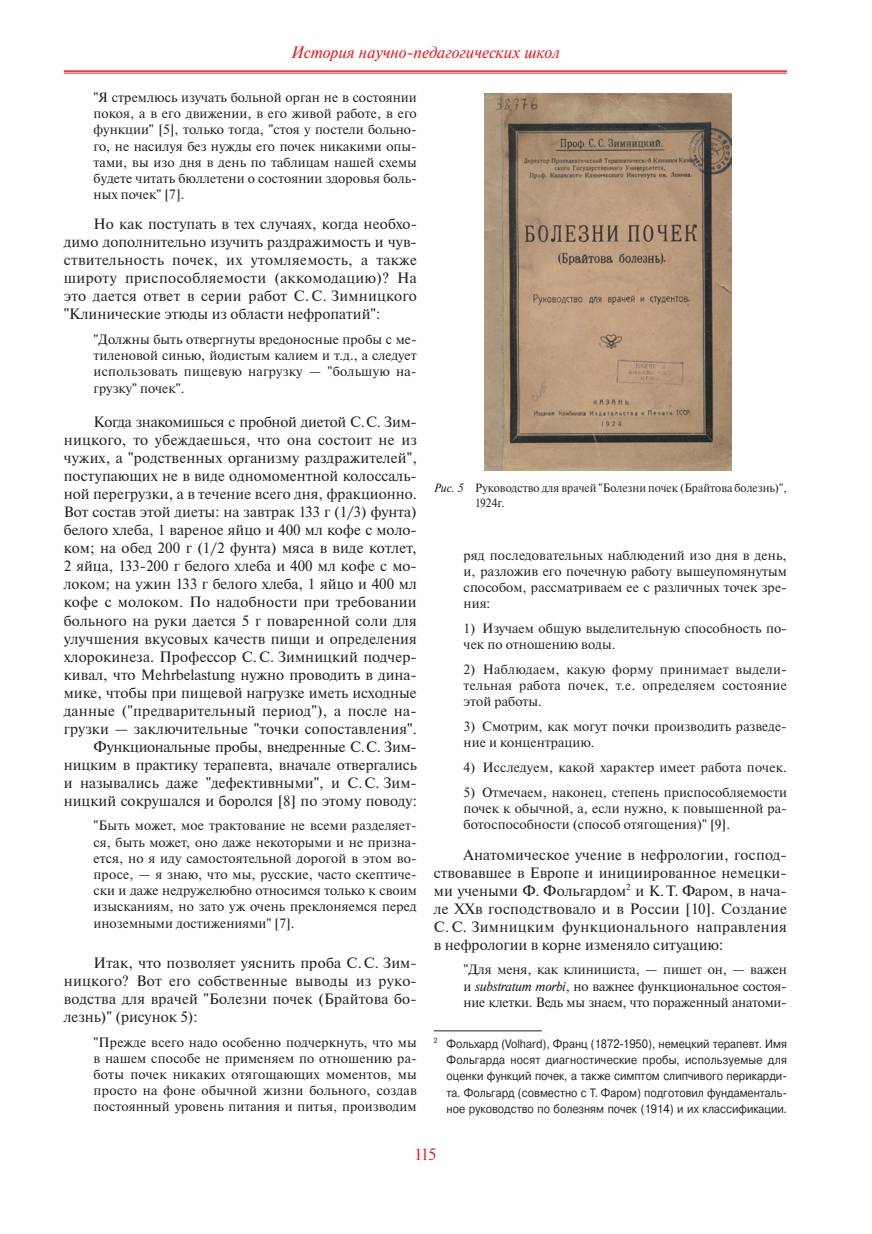
<style>
.page{position:relative;width:872px;height:1234px;background:#fff}
.page>*{position:absolute;margin:0;border:0;box-sizing:border-box;transform-origin:0 0}
.t1{font:italic 16.5px "Newton";color:#ee1d23}
.t2{font:16.5px "Newton";color:#ee1d23}
.t3{font:15px/18px "Newton";color:#231f20;text-align:justify}
.t4{font:15px "Newton";letter-spacing:-.02em;color:#231f20}
.t5{font:13.5px/16.2px "Newton";color:#231f20;text-align:justify}
.t6{font:12.15px/16.2px "Pragmatica";color:#231f20;text-align:justify;scale:.89 1}
.t7{font:12px/15px "Newton";color:#231f20;scale:.95 1}
.s1{font-style:italic}
</style>
<div class="page">
<hr style="left:64px;top:70px;width:723px;height:2px;background:#ee1d23">
<hr style="left:64px;top:73px;width:723px;height:1px;background:#ee1d23">
<hr style="left:434px;top:1030px;width:108px;height:1px;background:#231f20">
<img style="left:485px;top:94px;width:246px;height:376px">
<p class="t1" style="left:291px;top:42px;width:270px">История научно-педагогических школ</p>
<p class="t5" style="left:94px;top:89px;width:325px">"Я стремлюсь изучать больной орган не в состоянии покоя, а в его движении, в его живой работе, в его функции" [5], только тогда, "стоя у постели больно&shy;го, не насилуя без нужды его почек никакими опы&shy;тами, вы изо дня в день по таблицам нашей схемы будете читать бюллетени о состоянии здоровья боль&shy;ных почек" [7].</p>
<p class="t3" style="left:64px;top:215px;width:355px;text-indent:30px">Но как поступать в тех случаях, когда необхо&shy;димо дополнительно изучить раздражимость и чув&shy;ствительность почек, их утомляемость, а также широту приспособляемости (аккомодацию)? На это дается ответ в серии работ С. С. Зимницкого "Клинические этюды из области нефропатий":</p>
<p class="t5" style="left:94px;top:331px;width:325px">"Должны быть отвергнуты вредоносные пробы с ме&shy;тиленовой синью, йодистым калием и т.д., а следует использовать пищевую нагрузку — "большую на&shy;грузку" почек".</p>
<p class="t4" style="left:94px;top:412px;width:320px">Когда знакомишься с пробной диетой С.С. Зим---</p>
<p class="t3" style="left:64px;top:431px;width:354px">ницкого, то убеждаешься, что она состоит не из</p>
<p class="t3" style="left:64px;top:449px;width:355px">чужих, а "родственных организму раздражителей",</p>
<p class="t3" style="left:64px;top:467px;width:354px">поступающих не в виде одномоментной колоссаль-</p>
<p class="t3" style="left:64px;top:485px;width:354px">ной перегрузки, а в течение всего дня, фракционно.</p>
<p class="t3" style="left:64px;top:503px;width:354px">Вот состав этой диеты: на завтрак 133 г (1/3) фунта)</p>
<p class="t3" style="left:64px;top:521px;width:354px">белого хлеба, 1 вареное яйцо и 400 мл кофе с моло-</p>
<p class="t3" style="left:64px;top:539px;width:354px">ком; на обед 200 г (1/2 фунта) мяса в виде котлет,</p>
<p class="t3" style="left:64px;top:557px;width:354px">2 яйца, 133-200 г белого хлеба и 400 мл кофе с мо-</p>
<p class="t3" style="left:64px;top:575px;width:354px">локом; на ужин 133 г белого хлеба, 1 яйцо и 400 мл</p>
<p class="t3" style="left:64px;top:593px;width:354px">кофе с молоком. По надобности при требовании</p>
<p class="t3" style="left:64px;top:611px;width:354px">больного на руки дается 5 г поваренной соли для</p>
<p class="t3" style="left:64px;top:629px;width:354px">улучшения вкусовых качеств пищи и определения</p>
<p class="t3" style="left:64px;top:647px;width:354px">хлорокинеза. Профессор С.С. Зимницкий подчер-</p>
<p class="t3" style="left:64px;top:665px;width:354px">кивал, что Mehrbelastung нужно проводить в дина-</p>
<p class="t3" style="left:64px;top:683px;width:354px">мике, чтобы при пищевой нагрузке иметь исходные</p>
<p class="t3" style="left:64px;top:701px;width:354px">данные ("предварительный период"), а после на-</p>
<p class="t3" style="left:64px;top:719px;width:355px">грузки — заключительные "точки сопоставления".</p>
<p class="t4" style="left:94px;top:736px;width:321px">Функциональные пробы, внедренные С.С. Зим--</p>
<p class="t3" style="left:64px;top:755px;width:355px">ницким в практику терапевта, вначале отвергались</p>
<p class="t3" style="left:64px;top:773px;width:351px">и назывались даже "дефективными", и С.С. Зим--</p>
<p class="t3" style="left:64px;top:791px;width:354px">ницкий сокрушался и боролся [8] по этому поводу:</p>
<p class="t5" style="left:94px;top:817px;width:325px">"Быть может, мое трактование не всеми разделяет&shy;ся, быть может, оно даже некоторыми и не призна&shy;ется, но я иду самостоятельной дорогой в этом во&shy;просе, — я знаю, что мы, русские, часто скептиче&shy;ски и даже недружелюбно относимся только к своим изысканиям, но зато уж очень преклоняемся перед иноземными достижениями" [7].</p>
<p class="t3" style="left:64px;top:953px;width:355px;text-align:left;text-indent:30px">Итак, что позволяет уяснить проба С.С. Зим-- ницкого? Вот его собственные выводы из руко&shy;водства для врачей "Болезни почек (Брайтова бо&shy;лезнь)" (рисунок 5):</p>
<p class="t5" style="left:94px;top:1033px;width:325px">"Прежде всего надо особенно подчеркнуть, что мы в нашем способе не применяем по отношению ра&shy;боты почек никаких отягощающих моментов, мы просто на фоне обычной жизни больного, создав постоянный уровень питания и питья, производим</p>
<p class="t7" style="left:475px;top:481px;width:330px;text-indent:-41px"><span class="s1">Рис. 5</span> Руководство для врачей "Болезни почек (Брайтова болезнь)",<br>1924г.</p>
<p class="t5" style="left:463px;top:547px;width:325px">ряд последовательных наблюдений изо дня в день, и, разложив его почечную работу вышеупомянутым способом, рассматриваем ее с различных точек зре&shy;ния:</p>
<p class="t5" style="left:463px;top:620px;width:325px">1) Изучаем общую выделительную способность по&shy;чек по отношению воды.</p>
<p class="t5" style="left:463px;top:661px;width:325px">2) Наблюдаем, какую форму принимает выдели&shy;тельная работа почек, т.е. определяем состояние этой работы.</p>
<p class="t5" style="left:463px;top:718px;width:325px">3) Смотрим, как могут почки производить разведе&shy;ние и концентрацию.</p>
<p class="t5" style="left:463px;top:759px;width:325px">4) Исследуем, какой характер имеет работа почек.</p>
<p class="t5" style="left:463px;top:784px;width:325px">5) Отмечаем, наконец, степень приспособляемости почек к обычной, а, если нужно, к повышенной ра&shy;ботоспособности (способ отягощения)" [9].</p>
<p class="t3" style="left:434px;top:845px;width:355px;text-indent:30px">Анатомическое учение в нефрологии, господ&shy;ствовавшее в Европе и инициированное немецки&shy;ми учеными Ф. Фольгардом<sup>2</sup> и К.Т. Фаром, в нача&shy;ле XXв господствовало и в России [10]. Создание С. С. Зимницким функционального направления в нефрологии в корне изменяло ситуацию:</p>
<p class="t5" style="left:463px;top:961px;width:325px">"Для меня, как клинициста, — пишет он, — важен и <span class="s1">substratum morbi</span>, но важнее функциональное состоя&shy;ние клетки. Ведь мы знаем, что пораженный анатоми-</p>
<p class="t6" style="left:446px;top:1034px;width:384px;text-indent:-13px"><sup>2</sup> Фольхард (Volhard), Франц (1872-1950), немецкий терапевт. Имя Фольгарда носят диагностические пробы, используемые для оценки функций почек, а также симптом слипчивого перикарди&shy;та. Фольгард (совместно с Т. Фаром) подготовил фундаменталь&shy;ное руководство по болезням почек (1914) и их классификации.</p>
<p class="t2" style="left:414px;top:1143px;width:24px">115</p>
</div>
